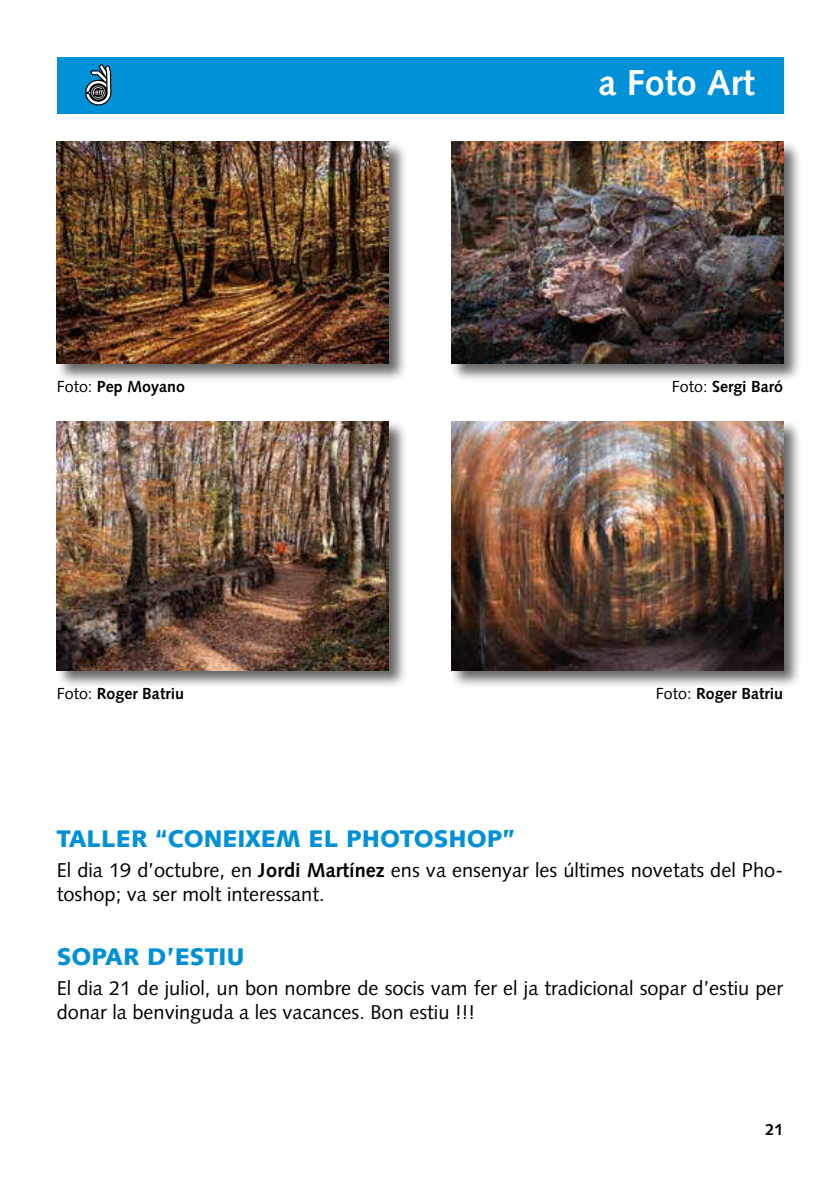
<style>
.page{position:relative;width:840px;height:1191px;background:#fff}
.page>*{position:absolute;margin:0;border:0;box-sizing:border-box;transform-origin:0 0}
.t1{font:700 36px "Syntax";color:#fff}
.t2{font:900 24px "Syntax LT Std";color:#0090d7}
.t3{font:20px/24px "Syntax LT Std";color:#000}
.t4{font:700 16px "Syntax LT Std";color:#000}
.t5{font:700 16px "Syntax";color:#000}
.s1{font-weight:400}
.s2{font-weight:700}
</style>
<div class="page">
<div style="left:57px;top:57px;width:725px;height:56px;background:#0090d7"></div>
<svg style="left:85px;top:64px;width:26px;height:41px"></svg>
<div style="left:56px;top:141px;width:352px;height:241px;background:#000;opacity:.6"></div>
<img style="left:57px;top:142px;width:331px;height:221px">
<div style="left:56px;top:420px;width:352px;height:269px;background:#000;opacity:.6"></div>
<img style="left:57px;top:421px;width:331px;height:249px">
<div style="left:450px;top:420px;width:352px;height:269px;background:#000;opacity:.6"></div>
<img style="left:451px;top:421px;width:331px;height:249px">
<div style="left:450px;top:141px;width:352px;height:241px;background:#000;opacity:.6"></div>
<img style="left:451px;top:142px;width:331px;height:221px">
<p class="t4" style="left:57px;top:377px;width:130px"><span class="s1">Foto:</span> Pep Moyano</p>
<p class="t4" style="left:57px;top:684px;width:129px"><span class="s1">Foto:</span> Roger Batriu</p>
<h1 class="t1" style="left:598px;top:62px;width:158px">a Foto Art</h1>
<p class="t4" style="left:671px;top:377px;width:113px"><span class="s1">Foto:</span> Sergi Baró</p>
<p class="t4" style="left:655px;top:684px;width:129px"><span class="s1">Foto:</span> Roger Batriu</p>
<p class="t2" style="left:57px;top:825px;width:459px">TALLER “CONEIXEM EL PHOTOSHOP”</p>
<p class="t3" style="left:57px;top:858px;width:727px">El dia 19 d’octubre, en <span class="s2">Jordi Martínez</span> ens va ensenyar les últimes novetats del Pho&shy;toshop; va ser molt interessant.</p>
<p class="t2" style="left:57px;top:942px;width:189px">SOPAR D’ESTIU</p>
<p class="t3" style="left:57px;top:976px;width:727px">El dia 21 de juliol, un bon nombre de socis vam fer el ja tradicional sopar d’estiu per donar la benvinguda a les vacances. Bon estiu !!!</p>
<p class="t5" style="left:765px;top:1120px;width:19px">21</p>
</div>
